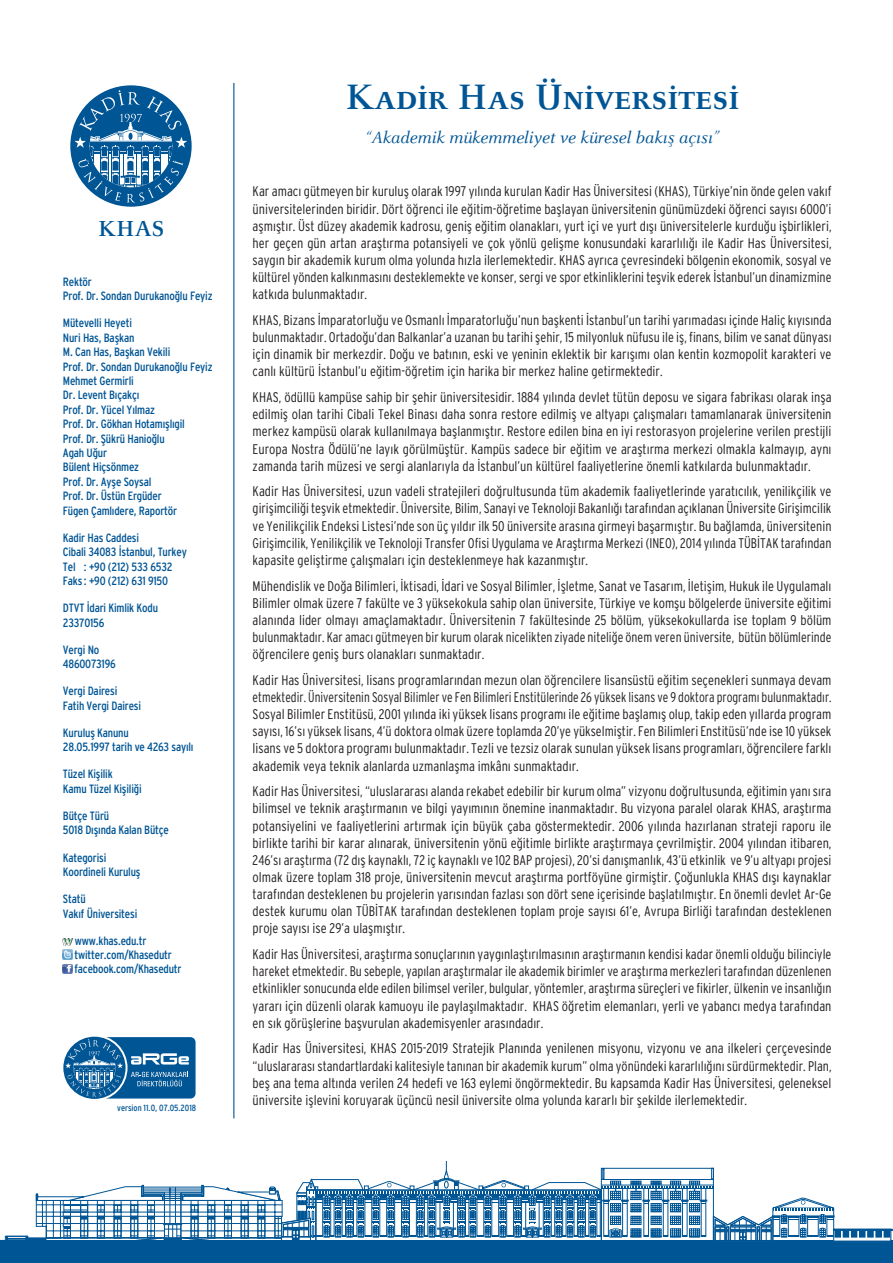
<style>
.page{position:relative;width:893px;height:1263px;background:#fff}
.page>*{position:absolute;margin:0;border:0;box-sizing:border-box;transform-origin:0 0}
.t1{font:700 39px "Celeste Caps";color:#005595}
.t2{font:700 24px "Celeste Caps";color:#005595}
.t3{font:italic 18px "Celeste";color:#005595}
.Paragraph_Style_1{font:300 condensed 13.95px/17.1px "Interstate";color:#231f20;text-align:justify}
.t4{font:condensed 12px/14.4px "Interstate";letter-spacing:-.015em;color:#005595}
.t5{font:condensed 9px "Interstate";color:#005595}
</style>
<div class="page">
<svg style="left:63px;top:938px;width:10px;height:35px"></svg>
<hr style="left:233px;top:83px;width:1px;height:1035px;background:#005595">
<div style="left:0;top:1241px;width:893px;height:22px;background:#005595"></div>
<hr style="left:0;top:1240px;width:46px;height:1px;background:#005595">
<svg style="left:5px;top:1160px;width:888px;height:81px"></svg>
<svg style="left:70px;top:85px;width:122px;height:122px"></svg>
<svg style="left:89px;top:1035px;width:109px;height:65px"></svg>
<div style="left:91px;top:1037px;width:105px;height:61px;background:#005595;border-radius:5px"></div>
<svg style="left:61px;top:1035px;width:67px;height:66px"></svg>
<svg style="left:63px;top:1037px;width:63px;height:62px"></svg>
<svg style="left:65px;top:1039px;width:58px;height:58px"></svg>
<svg style="left:131px;top:1072px;width:57px;height:14px"></svg>
<svg style="left:131px;top:1053px;width:58px;height:11px"></svg>
<p class="t2" style="left:98px;top:216px;width:67px">KHAS</p>
<p class="t4" style="left:63px;top:274px;width:151px">Rektör<br>Prof. Dr. Sondan Durukanoğlu Feyiz</p>
<p class="t4" style="left:63px;top:316px;width:151px">Mütevelli Heyeti<br>Nuri Has, Başkan<br>M. Can Has, Başkan Vekili<br>Prof. Dr. Sondan Durukanoğlu Feyiz<br>Mehmet Germirli<br>Dr. Levent Bıçakçı<br>Prof. Dr. Yücel Yılmaz<br>Prof. Dr. Gökhan Hotamışlıgil<br>Prof. Dr. Şükrü Hanioğlu<br>Agah Uğur<br>Bülent Hiçsönmez<br>Prof. Dr. Ayşe Soysal<br>Prof. Dr. Üstün Ergüder<br>Fügen Çamlıdere, Raportör</p>
<p class="t4" style="left:63px;top:530px;width:126px">Kadir Has Caddesi<br>Cibali 34083 İstanbul, Turkey<br>Tel : +90 (212) 533 6532<br>Faks: +90 (212) 631 9150</p>
<p class="t4" style="left:63px;top:601px;width:97px">DTVT İdari Kimlik Kodu<br>23370156</p>
<p class="t4" style="left:63px;top:642px;width:54px">Vergi No<br>4860073196</p>
<p class="t4" style="left:63px;top:684px;width:80px">Vergi Dairesi<br>Fatih Vergi Dairesi</p>
<p class="t4" style="left:63px;top:725px;width:132px">Kuruluş Kanunu<br>28.05.1997 tarih ve 4263 sayılı</p>
<p class="t4" style="left:63px;top:767px;width:80px">Tüzel Kişilik<br>Kamu Tüzel Kişiliği</p>
<p class="t4" style="left:63px;top:809px;width:108px">Bütçe Türü<br>5018 Dışında Kalan Bütçe</p>
<p class="t4" style="left:63px;top:850px;width:79px">Kategorisi<br>Koordineli Kuruluş</p>
<p class="t4" style="left:63px;top:892px;width:76px">Statü<br>Vakıf Üniversitesi</p>
<p class="t4" style="left:74px;top:933px;width:109px">www.khas.edu.tr twitter.com/Khasedutr facebook.com/Khasedutr</p>
<p class="t5" style="left:117px;top:1103px;width:80px">version 11.0, 07.05.2018</p>
<p class="t1" style="left:345px;top:76px;width:395px">Kadir Has Üniversitesi</p>
<p class="t3" style="left:366px;top:128px;width:355px">“Akademik mükemmeliyet ve küresel bakış açısı”</p>
<p class="Paragraph_Style_1" style="left:253px;top:183px;width:580px">Kar amacı gütmeyen bir kuruluş olarak 1997 yılında kurulan Kadir Has Üniversitesi (KHAS), Türkiye’nin önde gelen vakıf üniversitelerinden biridir. Dört öğrenci ile eğitim-öğretime başlayan üniversitenin günümüzdeki öğrenci sayısı 6000’i aşmıştır. Üst düzey akademik kadrosu, geniş eğitim olanakları, yurt içi ve yurt dışı üniversitelerle kurduğu işbirlikleri, her geçen gün artan araştırma potansiyeli ve çok yönlü gelişme konusundaki kararlılığı ile Kadir Has Üniversitesi, saygın bir akademik kurum olma yolunda hızla ilerlemektedir. KHAS ayrıca çevresindeki bölgenin ekonomik, sosyal ve kültürel yönden kalkınmasını desteklemekte ve konser, sergi ve spor etkinliklerini teşvik ederek İstanbul’un dinamizmine katkıda bulunmaktadır.</p>
<p class="Paragraph_Style_1" style="left:253px;top:311px;width:580px">KHAS, Bizans İmparatorluğu ve Osmanlı İmparatorluğu’nun başkenti İstanbul’un tarihi yarımadası içinde Haliç kıyısında bulunmaktadır. Ortadoğu’dan Balkanlar’a uzanan bu tarihi şehir, 15 milyonluk nüfusu ile iş, finans, bilim ve sanat dünyası için dinamik bir merkezdir. Doğu ve batının, eski ve yeninin eklektik bir karışımı olan kentin kozmopolit karakteri ve canlı kültürü İstanbul’u eğitim-öğretim için harika bir merkez haline getirmektedir.</p>
<p class="Paragraph_Style_1" style="left:253px;top:388px;width:580px">KHAS, ödüllü kampüse sahip bir şehir üniversitesidir. 1884 yılında devlet tütün deposu ve sigara fabrikası olarak inşa edilmiş olan tarihi Cibali Tekel Binası daha sonra restore edilmiş ve altyapı çalışmaları tamamlanarak üniversitenin merkez kampüsü olarak kullanılmaya başlanmıştır. Restore edilen bina en iyi restorasyon projelerine verilen prestijli Europa Nostra Ödülü’ne layık görülmüştür. Kampüs sadece bir eğitim ve araştırma merkezi olmakla kalmayıp, aynı zamanda tarih müzesi ve sergi alanlarıyla da İstanbul’un kültürel faaliyetlerine önemli katkılarda bulunmaktadır.</p>
<p class="Paragraph_Style_1" style="left:253px;top:483px;width:580px">Kadir Has Üniversitesi, uzun vadeli stratejileri doğrultusunda tüm akademik faaliyetlerinde yaratıcılık, yenilikçilik ve girişimciliği teşvik etmektedir. Üniversite, Bilim, Sanayi ve Teknoloji Bakanlığı tarafından açıklanan Üniversite Girişimcilik ve Yenilikçilik Endeksi Listesi’nde son üç yıldır ilk 50 üniversite arasına girmeyi başarmıştır. Bu bağlamda, üniversitenin Girişimcilik, Yenilikçilik ve Teknoloji Transfer Ofisi Uygulama ve Araştırma Merkezi (INEO), 2014 yılında TÜBİTAK tarafından kapasite geliştirme çalışmaları için desteklenmeye hak kazanmıştır.</p>
<p class="Paragraph_Style_1" style="left:253px;top:577px;width:580px">Mühendislik ve Doğa Bilimleri, İktisadi, İdari ve Sosyal Bilimler, İşletme, Sanat ve Tasarım, İletişim, Hukuk ile Uygulamalı Bilimler olmak üzere 7 fakülte ve 3 yüksekokula sahip olan üniversite, Türkiye ve komşu bölgelerde üniversite eğitimi alanında lider olmayı amaçlamaktadır. Üniversitenin 7 fakültesinde 25 bölüm, yüksekokullarda ise toplam 9 bölüm bulunmaktadır. Kar amacı gütmeyen bir kurum olarak nicelikten ziyade niteliğe önem veren üniversite, bütün bölümlerinde öğrencilere geniş burs olanakları sunmaktadır.</p>
<p class="Paragraph_Style_1" style="left:253px;top:671px;width:580px">Kadir Has Üniversitesi, lisans programlarından mezun olan öğrencilere lisansüstü eğitim seçenekleri sunmaya devam etmektedir. Üniversitenin Sosyal Bilimler ve Fen Bilimleri Enstitülerinde 26 yüksek lisans ve 9 doktora programı bulunmaktadır.<br>Sosyal Bilimler Enstitüsü, 2001 yılında iki yüksek lisans programı ile eğitime başlamış olup, takip eden yıllarda program sayısı, 16’sı yüksek lisans, 4’ü doktora olmak üzere toplamda 20’ye yükselmiştir. Fen Bilimleri Enstitüsü’nde ise 10 yüksek lisans ve 5 doktora programı bulunmaktadır. Tezli ve tezsiz olarak sunulan yüksek lisans programları, öğrencilere farklı akademik veya teknik alanlarda uzmanlaşma imkânı sunmaktadır.</p>
<p class="Paragraph_Style_1" style="left:253px;top:783px;width:580px">Kadir Has Üniversitesi, “uluslararası alanda rekabet edebilir bir kurum olma” vizyonu doğrultusunda, eğitimin yanı sıra bilimsel ve teknik araştırmanın ve bilgi yayımının önemine inanmaktadır. Bu vizyona paralel olarak KHAS, araştırma potansiyelini ve faaliyetlerini artırmak için büyük çaba göstermektedir. 2006 yılında hazırlanan strateji raporu ile birlikte tarihi bir karar alınarak, üniversitenin yönü eğitimle birlikte araştırmaya çevrilmiştir. 2004 yılından itibaren, 246’sı araştırma (72 dış kaynaklı, 72 iç kaynaklı ve 102 BAP projesi), 20’si danışmanlık, 43’ü etkinlik ve 9’u altyapı projesi olmak üzere toplam 318 proje, üniversitenin mevcut araştırma portföyüne girmiştir. Çoğunlukla KHAS dışı kaynaklar tarafından desteklenen bu projelerin yarısından fazlası son dört sene içerisinde başlatılmıştır. En önemli devlet Ar-Ge destek kurumu olan TÜBİTAK tarafından desteklenen toplam proje sayısı 61’e, Avrupa Birliği tarafından desteklenen proje sayısı ise 29’a ulaşmıştır.</p>
<p class="Paragraph_Style_1" style="left:253px;top:945px;width:580px">Kadir Has Üniversitesi, araştırma sonuçlarının yaygınlaştırılmasının araştırmanın kendisi kadar önemli olduğu bilinciyle hareket etmektedir. Bu sebeple, yapılan araştırmalar ile akademik birimler ve araştırma merkezleri tarafından düzenlenen etkinlikler sonucunda elde edilen bilimsel veriler, bulgular, yöntemler, araştırma süreçleri ve fikirler, ülkenin ve insanlığın yararı için düzenli olarak kamuoyu ile paylaşılmaktadır. KHAS öğretim elemanları, yerli ve yabancı medya tarafından en sık görüşlerine başvurulan akademisyenler arasındadır.</p>
<p class="Paragraph_Style_1" style="left:253px;top:1040px;width:580px">Kadir Has Üniversitesi, KHAS 2015-2019 Stratejik Planında yenilenen misyonu, vizyonu ve ana ilkeleri çerçevesinde “uluslararası standartlardaki kalitesiyle tanınan bir akademik kurum” olma yönündeki kararlılığını sürdürmektedir. Plan, beş ana tema altında verilen 24 hedefi ve 163 eylemi öngörmektedir. Bu kapsamda Kadir Has Üniversitesi, geleneksel üniversite işlevini koruyarak üçüncü nesil üniversite olma yolunda kararlı bir şekilde ilerlemektedir.</p>
</div>
